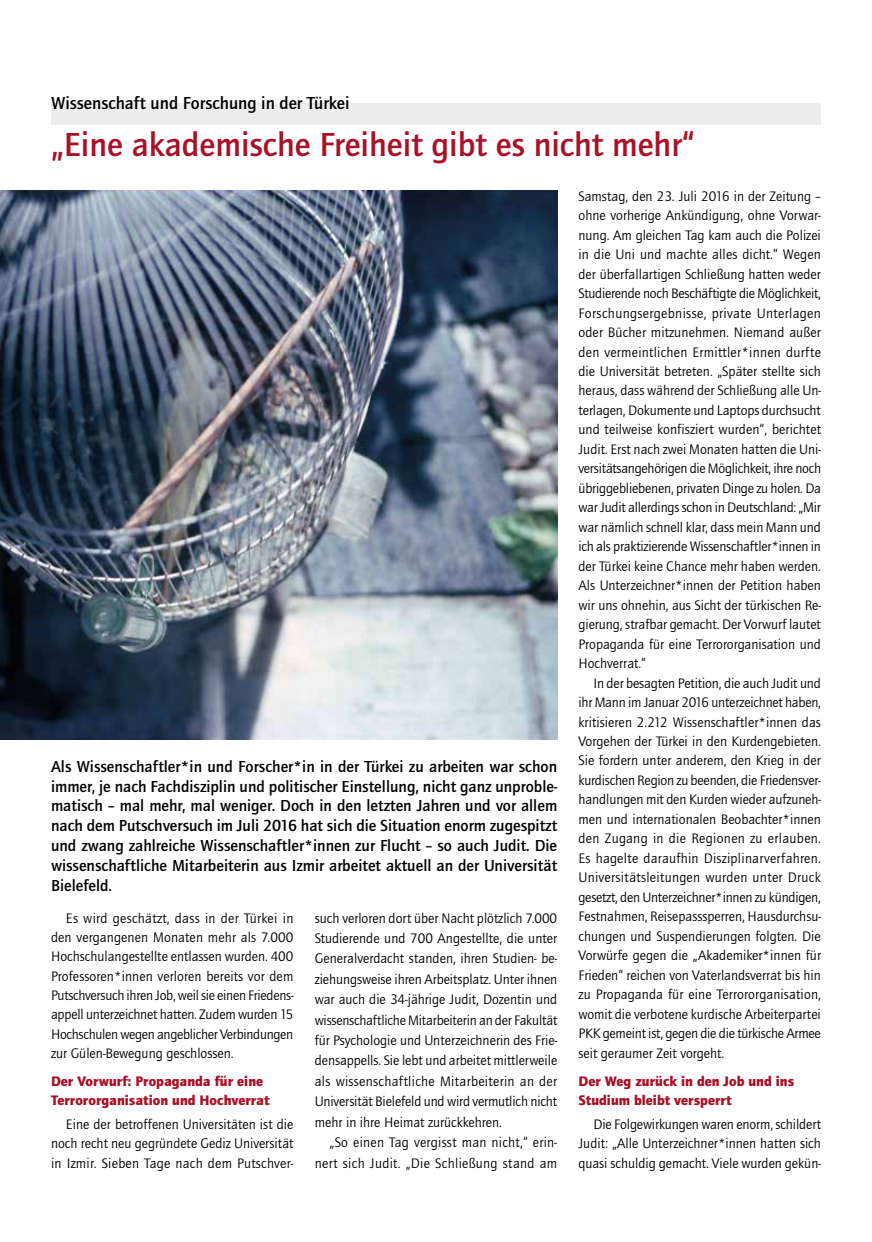
<style>
.page{position:relative;width:872px;height:1242px;background:#fff}
.page>*{position:absolute;margin:0;border:0;box-sizing:border-box;transform-origin:0 0}
.t1{font:500 34.5px "Quay Sans ITC Std";color:#a81127}
.t2{font:500 18px "Quay Sans ITC Std";color:#000}
.t3{font:500 16.5px/19.8px "Quay Sans ITC Std";color:#000;text-align:justify}
.t4{font:14.25px/19.5px "Quay Sans ITC Std";color:#000;text-align:justify}
.t5{font:900 14.25px/19.4px "Quay Sans ITC Std";color:#a81127}
.t6{font:14.25px/20.4px "Quay Sans ITC Std";letter-spacing:.02em;color:#000;text-align:right}
</style>
<div class="page">
<img style="left:0;top:190px;width:557px;height:549px">
<div style="left:51px;top:104px;width:770px;height:21px;background:#ededed"></div>
<p class="t2" style="left:51px;top:93px;width:300px">Wissenschaft und Forschung in der Türkei</p>
<h1 class="t1" style="left:51px;top:125px;width:645px">„Eine akademische Freiheit gibt es nicht mehr“</h1>
<p class="t3" style="left:51px;top:756px;width:508px">Als Wissenschaftler*in und Forscher*in in der Türkei zu arbeiten war schon immer, je nach Fachdisziplin und politischer Einstellung, nicht ganz unproble&shy;matisch – mal mehr, mal weniger. Doch in den letzten Jahren und vor allem nach dem Putschversuch im Juli 2016 hat sich die Situation enorm zugespitzt und zwang zahlreiche Wissenschaftler*innen zur Flucht – so auch Judit. Die wissenschaftliche Mitarbeiterin aus Izmir arbeitet aktuell an der Universität Bielefeld.</p>
<p class="t4" style="left:315px;top:908px;width:244px;line-height:20.4px">such verloren dort über Nacht plötzlich 7.000<br>Studierende und 700 Angestellte, die unter Generalverdacht standen, ihren Studien- be&shy;ziehungsweise ihren Arbeitsplatz. Unter ihnen war auch die 34-jährige Judit, Dozentin und wissenschaftliche Mitarbeiterin an der Fakultät für Psychologie und Unterzeichnerin des Frie&shy;densappells. Sie lebt und arbeitet mittlerweile als wissenschaftliche Mitarbeiterin an der Universität Bielefeld und wird vermutlich nicht mehr in ihre Heimat zurückkehren.</p>
<p class="t6" style="left:315px;top:1132px;width:244px">„So einen Tag vergisst man nicht,“ erin&shy;nert sich Judit. „Die Schließung stand am</p>
<p class="t4" style="left:51px;top:908px;width:244px;text-indent:15px">Es wird geschätzt, dass in der Türkei in den vergangenen Monaten mehr als 7.000<br>Hochschulangestellte entlassen wurden. 400<br>Professoren*innen verloren bereits vor dem Putschversuch ihren Job, weil sie einen Friedens&shy;appell unterzeichnet hatten. Zudem wurden 15<br>Hochschulen wegen angeblicher Verbindungen zur Gülen-Bewegung geschlossen.</p>
<p class="t5" style="left:51px;top:1071px;width:220px">Der Vorwurf: Propaganda für eine<br>Terrororganisation und Hochverrat</p>
<p class="t4" style="left:51px;top:1114px;width:244px;text-indent:15px">Eine der betroffenen Universitäten ist die noch recht neu gegründete Gediz Universität in Izmir. Sieben Tage nach dem Putschver-</p>
<p class="t4" style="left:578px;top:186px;width:244px">Samstag, den 23. Juli 2016 in der Zeitung – ohne vorherige Ankündigung, ohne Vorwar&shy;nung. Am gleichen Tag kam auch die Polizei in die Uni und machte alles dicht.“ Wegen der überfallartigen Schließung hatten weder Studierende noch Beschäftigte die Möglichkeit, Forschungsergebnisse, private Unterlagen oder Bücher mitzunehmen. Niemand außer den vermeintlichen Ermittler*innen durfte die Universität betreten. „Später stellte sich heraus, dass während der Schließung alle Un&shy;terlagen, Dokumente und Laptops durchsucht und teilweise konfisziert wurden“, berichtet Judit. Erst nach zwei Monaten hatten die Uni&shy;versitätsangehörigen die Möglichkeit, ihre noch übriggebliebenen, privaten Dinge zu holen. Da war Judit allerdings schon in Deutschland: „Mir war nämlich schnell klar, dass mein Mann und ich als praktizierende Wissenschaftler*innen in der Türkei keine Chance mehr haben werden.<br>Als Unterzeichner*innen der Petition haben wir uns ohnehin, aus Sicht der türkischen Re&shy;gierung, strafbar gemacht. Der Vorwurf lautet Propaganda für eine Terrororganisation und Hochverrat.“</p>
<p class="t4" style="left:578px;top:673px;width:244px;text-indent:15px">In der besagten Petition, die auch Judit und ihr Mann im Januar 2016 unterzeichnet haben, kritisieren 2.212 Wissenschaftler*innen das Vorgehen der Türkei in den Kurdengebieten.<br>Sie fordern unter anderem, den Krieg in der kurdischen Region zu beenden, die Friedensver&shy;handlungen mit den Kurden wieder aufzuneh&shy;men und internationalen Beobachter*innen den Zugang in die Regionen zu erlauben.<br>Es hagelte daraufhin Disziplinarverfahren.<br>Universitätsleitungen wurden unter Druck gesetzt, den Unterzeichner*innen zu kündigen, Festnahmen, Reisepasssperren, Hausdurchsu&shy;chungen und Suspendierungen folgten. Die Vorwürfe gegen die „Akademiker*innen für Frieden“ reichen von Vaterlandsverrat bis hin zu Propaganda für eine Terrororganisation, womit die verbotene kurdische Arbeiterpartei PKK gemeint ist, gegen die die türkische Armee seit geraumer Zeit vorgeht.</p>
<p class="t5" style="left:578px;top:1071px;width:217px">Der Weg zurück in den Job und ins<br>Studium bleibt versperrt</p>
<p class="t4" style="left:578px;top:1114px;width:244px;text-indent:15px">Die Folgewirkungen waren enorm, schildert Judit: „Alle Unterzeichner*innen hatten sich quasi schuldig gemacht. Viele wurden gekün-</p>
</div>
